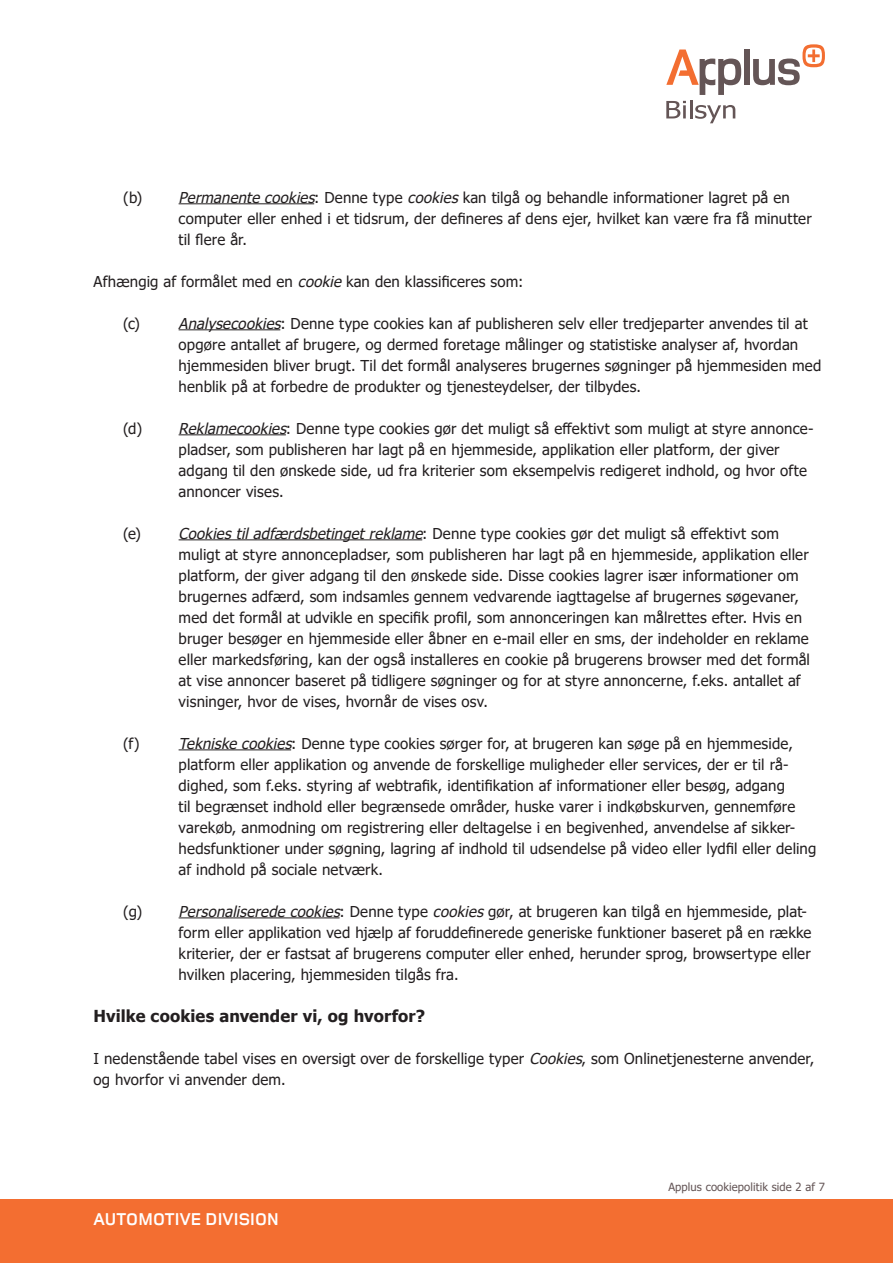
<style>
.page{position:relative;width:893px;height:1263px;background:#fff}
.page>*{position:absolute;margin:0;border:0;box-sizing:border-box;transform-origin:0 0}
.t1{font:700 17.55px "Foundry Monoline";letter-spacing:.01em;color:#fff}
.t2{font:700 16.5px "Tahoma";letter-spacing:.01em;color:#231f20}
.t3{font:15px/21px "Tahoma";letter-spacing:.01em;color:#231f20}
.t4{font:11.25px "Tahoma";letter-spacing:.01em;color:#645556}
.s1{font-style:italic}
</style>
<div class="page">
<div style="left:744px;top:50px;width:6px;height:35px;background:#645556"></div>
<svg style="left:753px;top:44px;width:72px;height:41px"></svg>
<svg style="left:666px;top:50px;width:75px;height:73px"></svg>
<div style="left:0;top:1199px;width:893px;height:64px;background:#f36e31"></div>
<hr style="left:179px;top:203px;width:135px;height:1px;background:#231f20">
<hr style="left:179px;top:329px;width:101px;height:1px;background:#231f20">
<hr style="left:179px;top:434px;width:107px;height:1px;background:#231f20">
<hr style="left:179px;top:539px;width:243px;height:1px;background:#231f20">
<hr style="left:179px;top:749px;width:112px;height:1px;background:#231f20">
<hr style="left:179px;top:917px;width:161px;height:1px;background:#231f20">
<p class="t3" style="left:123px;top:187px;width:20px">(b)</p>
<p class="t3" style="left:179px;top:187px;width:635px"><span class="s1">Permanentecookies</span>: Denne type <span class="s1">cookies</span>kan tilgå og behandle informationer lagret på en computer eller enhed i et tidsrum, der defineres af dens ejer, hvilket kan være fra få minutter til flere år.</p>
<p class="t3" style="left:94px;top:271px;width:431px">Afhængig af formålet med en <span class="s1">cookie</span>kan den klassificeres som:</p>
<p class="t3" style="left:123px;top:313px;width:18px">(c)</p>
<p class="t3" style="left:179px;top:313px;width:644px"><span class="s1">Analysecookies</span>: Denne type cookies kan af publisheren selv eller tredjeparter anvendes til at opgøre antallet af brugere, og dermed foretage målinger og statistiske analyser af, hvordan hjemmesiden bliver brugt. Til det formål analyseres brugernes søgninger på hjemmesiden med henblik på at forbedre de produkter og tjenesteydelser, der tilbydes.</p>
<p class="t3" style="left:123px;top:418px;width:20px">(d)</p>
<p class="t3" style="left:179px;top:418px;width:636px"><span class="s1">Reklamecookies</span>: Denne type cookies gør det muligt så effektivt som muligt at styre annonce&shy;pladser, som publisheren har lagt på en hjemmeside, applikation eller platform, der giver adgang til den ønskede side, ud fra kriterier som eksempelvis redigeret indhold, og hvor ofte annoncer vises.</p>
<p class="t3" style="left:123px;top:523px;width:19px">(e)</p>
<p class="t3" style="left:179px;top:523px;width:633px"><span class="s1">Cookiestiladfærdsbetingetreklame</span>: Denne type cookies gør det muligt så effektivt som muligt at styre annoncepladser, som publisheren har lagt på en hjemmeside, applikation eller platform, der giver adgang til den ønskede side. Disse cookies lagrer især informationer om brugernes adfærd, som indsamles gennem vedvarende iagttagelse af brugernes søgevaner, med det formål at udvikle en specifik profil, som annonceringen kan målrettes efter. Hvis en bruger besøger en hjemmeside eller åbner en e-mail eller en sms, der indeholder en reklame eller markedsføring, kan der også installeres en cookie på brugerens browser med det formål at vise annoncer baseret på tidligere søgninger og for at styre annoncerne, f.eks. antallet af visninger, hvor de vises, hvornår de vises osv.</p>
<p class="t3" style="left:123px;top:733px;width:18px">(f)</p>
<p class="t3" style="left:179px;top:733px;width:639px"><span class="s1">Tekniskecookies</span>: Denne type cookies sørger for, at brugeren kan søge på en hjemmeside, platform eller applikation og anvende de forskellige muligheder eller services, der er til rå&shy;dighed, som f.eks. styring af webtrafik, identifikation af informationer eller besøg, adgang<br>til begrænset indhold eller begrænsede områder, huske varer i indkøbskurven, gennemføre varekøb, anmodning om registrering eller deltagelse i en begivenhed, anvendelse af sikker&shy;hedsfunktioner under søgning, lagring af indhold til udsendelse på video eller lydfil eller deling af indhold på sociale netværk.</p>
<p class="t3" style="left:123px;top:901px;width:20px">(g)</p>
<p class="t3" style="left:179px;top:901px;width:634px"><span class="s1">Personaliseredecookies</span>: Denne type <span class="s1">cookies</span>gør, at brugeren kan tilgå en hjemmeside, plat&shy;form eller applikation ved hjælp af foruddefinerede generiske funktioner baseret på en række kriterier, der er fastsat af brugerens computer eller enhed, herunder sprog, browsertype eller hvilken placering, hjemmesiden tilgås fra.</p>
<p class="t2" style="left:94px;top:1004px;width:333px">Hvilke cookies anvender vi, og hvorfor?</p>
<p class="t3" style="left:94px;top:1048px;width:722px">I nedenstående tabel vises en oversigt over de forskellige typer <span class="s1">Cookies</span>, som Onlinetjenesterne anvender, og hvorfor vi anvender dem.</p>
<p class="t1" style="left:94px;top:1209px;width:187px">AUTOMOTIVE DIVISION</p>
<p class="t4" style="left:668px;top:1179px;width:158px">Applus cookiepolitik side 2 af 7</p>
</div>
